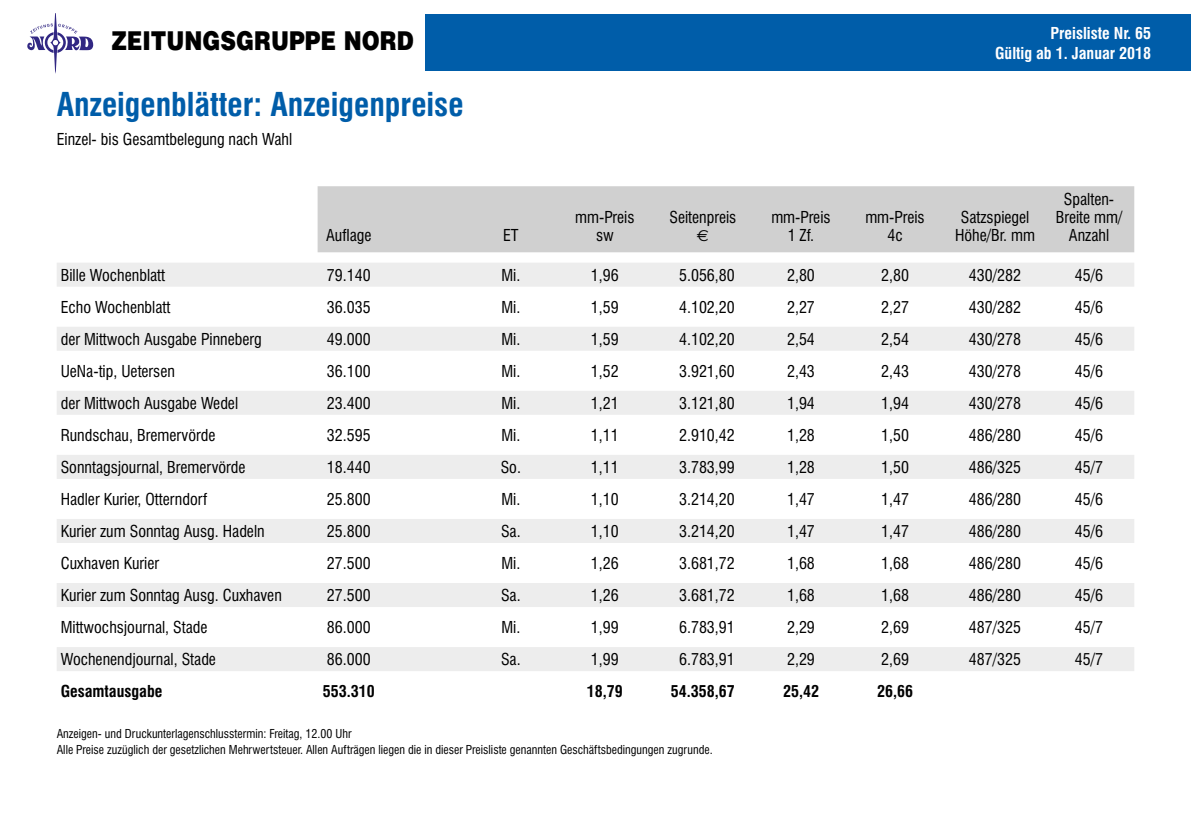
<style>
.page{position:relative;width:1191px;height:840px;background:#fff}
.page>*{position:absolute;margin:0;border:0;box-sizing:border-box;transform-origin:0 0}
.t1{font:700 condensed 32px "Swiss 721 BT";color:#005da9}
.t2{font:26px "Helvetica Black OV WMFKBC";color:#000;scale:.83 1}
.t3{font:condensed 16px "Swiss 721 BT";color:#000}
.t4{font:700 condensed 16px "Swiss 721 BT";color:#000}
.t5{font:700 condensed 16px/20px "Swiss 721 BT";color:#fff;text-align:right}
.t6{font:16px "Euro Sans";color:#000}
.t7{font:condensed 12px/16px "Swiss 721 BT";color:#000}
</style>
<div class="page">
<svg style="left:27px;top:14px;width:66px;height:60px"></svg>
<div style="left:425px;top:14px;width:766px;height:57px;background:#005da9"></div>
<div style="left:317px;top:186px;width:817px;height:66px;background:#d0d0d0"></div>
<div style="left:57px;top:262px;width:1077px;height:24px;background:#ededed"></div>
<div style="left:57px;top:326px;width:1077px;height:24px;background:#ededed"></div>
<div style="left:57px;top:390px;width:1077px;height:24px;background:#ededed"></div>
<div style="left:57px;top:454px;width:1077px;height:24px;background:#ededed"></div>
<div style="left:57px;top:518px;width:1077px;height:24px;background:#ededed"></div>
<div style="left:57px;top:582px;width:1077px;height:24px;background:#ededed"></div>
<div style="left:57px;top:646px;width:1077px;height:24px;background:#ededed"></div>
<h2 class="t2" style="left:111px;top:24px;width:365px">ZEITUNGSGRUPPE NORD</h2>
<p class="t5" style="left:995px;top:23px;width:158px">Preisliste Nr. 65<br>Gültig ab 1. Januar 2018</p>
<h1 class="t1" style="left:57px;top:86px;width:408px">Anzeigenblätter: Anzeigenpreise</h1>
<p class="t3" style="left:57px;top:129px;width:237px">Einzel- bis Gesamtbelegung nach Wahl</p>
<p class="t3" style="left:1064px;top:189px;width:52px">Spalten-</p>
<p class="t3" style="left:575px;top:207px;width:61px">mm-Preis</p>
<p class="t3" style="left:669px;top:207px;width:68px">Seitenpreis</p>
<p class="t3" style="left:771px;top:207px;width:61px">mm-Preis</p>
<p class="t3" style="left:865px;top:207px;width:61px">mm-Preis</p>
<p class="t3" style="left:960px;top:207px;width:70px">Satzspiegel</p>
<p class="t3" style="left:1055px;top:207px;width:68px">Breite mm/</p>
<p class="t3" style="left:326px;top:225px;width:47px">Auflage</p>
<p class="t3" style="left:503px;top:225px;width:17px">ET</p>
<p class="t3" style="left:596px;top:225px;width:19px">sw</p>
<p class="t6" style="left:697px;top:226px;width:13px">€</p>
<p class="t3" style="left:787px;top:225px;width:28px">1 Zf.</p>
<p class="t3" style="left:887px;top:225px;width:17px">4c</p>
<p class="t3" style="left:955px;top:225px;width:81px">Höhe/Br. mm</p>
<p class="t3" style="left:1069px;top:225px;width:42px">Anzahl</p>
<p class="t3" style="left:61px;top:265px;width:106px">Bille Wochenblatt</p>
<p class="t3" style="left:327px;top:265px;width:45px">79.140</p>
<p class="t3" style="left:501px;top:265px;width:20px">Mi.</p>
<p class="t3" style="left:591px;top:265px;width:29px">1,96</p>
<p class="t3" style="left:679px;top:265px;width:57px">5.056,80</p>
<p class="t3" style="left:787px;top:265px;width:29px">2,80</p>
<p class="t3" style="left:881px;top:265px;width:29px">2,80</p>
<p class="t3" style="left:969px;top:265px;width:54px">430/282</p>
<p class="t3" style="left:1075px;top:265px;width:30px">45/6</p>
<p class="t3" style="left:61px;top:297px;width:111px">Echo Wochenblatt</p>
<p class="t3" style="left:327px;top:297px;width:45px">36.035</p>
<p class="t3" style="left:501px;top:297px;width:20px">Mi.</p>
<p class="t3" style="left:591px;top:297px;width:29px">1,59</p>
<p class="t3" style="left:679px;top:297px;width:57px">4.102,20</p>
<p class="t3" style="left:787px;top:297px;width:29px">2,27</p>
<p class="t3" style="left:881px;top:297px;width:29px">2,27</p>
<p class="t3" style="left:969px;top:297px;width:54px">430/282</p>
<p class="t3" style="left:1075px;top:297px;width:30px">45/6</p>
<p class="t3" style="left:61px;top:329px;width:202px">der Mittwoch Ausgabe Pinneberg</p>
<p class="t3" style="left:327px;top:329px;width:45px">49.000</p>
<p class="t3" style="left:501px;top:329px;width:20px">Mi.</p>
<p class="t3" style="left:591px;top:329px;width:29px">1,59</p>
<p class="t3" style="left:679px;top:329px;width:57px">4.102,20</p>
<p class="t3" style="left:787px;top:329px;width:29px">2,54</p>
<p class="t3" style="left:881px;top:329px;width:29px">2,54</p>
<p class="t3" style="left:969px;top:329px;width:54px">430/278</p>
<p class="t3" style="left:1075px;top:329px;width:30px">45/6</p>
<p class="t3" style="left:61px;top:361px;width:116px">UeNa-tip, Uetersen</p>
<p class="t3" style="left:327px;top:361px;width:45px">36.100</p>
<p class="t3" style="left:501px;top:361px;width:20px">Mi.</p>
<p class="t3" style="left:591px;top:361px;width:29px">1,52</p>
<p class="t3" style="left:679px;top:361px;width:57px">3.921,60</p>
<p class="t3" style="left:787px;top:361px;width:29px">2,43</p>
<p class="t3" style="left:881px;top:361px;width:29px">2,43</p>
<p class="t3" style="left:969px;top:361px;width:54px">430/278</p>
<p class="t3" style="left:1075px;top:361px;width:30px">45/6</p>
<p class="t3" style="left:61px;top:393px;width:179px">der Mittwoch Ausgabe Wedel</p>
<p class="t3" style="left:327px;top:393px;width:45px">23.400</p>
<p class="t3" style="left:501px;top:393px;width:20px">Mi.</p>
<p class="t3" style="left:591px;top:393px;width:29px">1,21</p>
<p class="t3" style="left:679px;top:393px;width:57px">3.121,80</p>
<p class="t3" style="left:787px;top:393px;width:29px">1,94</p>
<p class="t3" style="left:881px;top:393px;width:29px">1,94</p>
<p class="t3" style="left:969px;top:393px;width:54px">430/278</p>
<p class="t3" style="left:1075px;top:393px;width:30px">45/6</p>
<p class="t3" style="left:61px;top:425px;width:156px">Rundschau, Bremervörde</p>
<p class="t3" style="left:327px;top:425px;width:45px">32.595</p>
<p class="t3" style="left:501px;top:425px;width:20px">Mi.</p>
<p class="t3" style="left:591px;top:425px;width:29px">1,11</p>
<p class="t3" style="left:679px;top:425px;width:57px">2.910,42</p>
<p class="t3" style="left:787px;top:425px;width:29px">1,28</p>
<p class="t3" style="left:881px;top:425px;width:29px">1,50</p>
<p class="t3" style="left:969px;top:425px;width:54px">486/280</p>
<p class="t3" style="left:1075px;top:425px;width:30px">45/6</p>
<p class="t3" style="left:61px;top:457px;width:186px">Sonntagsjournal, Bremervörde</p>
<p class="t3" style="left:327px;top:457px;width:45px">18.440</p>
<p class="t3" style="left:501px;top:457px;width:22px">So.</p>
<p class="t3" style="left:591px;top:457px;width:29px">1,11</p>
<p class="t3" style="left:679px;top:457px;width:57px">3.783,99</p>
<p class="t3" style="left:787px;top:457px;width:29px">1,28</p>
<p class="t3" style="left:881px;top:457px;width:29px">1,50</p>
<p class="t3" style="left:969px;top:457px;width:54px">486/325</p>
<p class="t3" style="left:1075px;top:457px;width:30px">45/7</p>
<p class="t3" style="left:61px;top:489px;width:148px">Hadler Kurier, Otterndorf</p>
<p class="t3" style="left:327px;top:489px;width:45px">25.800</p>
<p class="t3" style="left:501px;top:489px;width:20px">Mi.</p>
<p class="t3" style="left:591px;top:489px;width:29px">1,10</p>
<p class="t3" style="left:679px;top:489px;width:57px">3.214,20</p>
<p class="t3" style="left:787px;top:489px;width:29px">1,47</p>
<p class="t3" style="left:881px;top:489px;width:29px">1,47</p>
<p class="t3" style="left:969px;top:489px;width:54px">486/280</p>
<p class="t3" style="left:1075px;top:489px;width:30px">45/6</p>
<p class="t3" style="left:61px;top:521px;width:205px">Kurier zum Sonntag Ausg. Hadeln</p>
<p class="t3" style="left:327px;top:521px;width:45px">25.800</p>
<p class="t3" style="left:501px;top:521px;width:21px">Sa.</p>
<p class="t3" style="left:591px;top:521px;width:29px">1,10</p>
<p class="t3" style="left:679px;top:521px;width:57px">3.214,20</p>
<p class="t3" style="left:787px;top:521px;width:29px">1,47</p>
<p class="t3" style="left:881px;top:521px;width:29px">1,47</p>
<p class="t3" style="left:969px;top:521px;width:54px">486/280</p>
<p class="t3" style="left:1075px;top:521px;width:30px">45/6</p>
<p class="t3" style="left:61px;top:553px;width:100px">Cuxhaven Kurier</p>
<p class="t3" style="left:327px;top:553px;width:45px">27.500</p>
<p class="t3" style="left:501px;top:553px;width:20px">Mi.</p>
<p class="t3" style="left:591px;top:553px;width:29px">1,26</p>
<p class="t3" style="left:679px;top:553px;width:57px">3.681,72</p>
<p class="t3" style="left:787px;top:553px;width:29px">1,68</p>
<p class="t3" style="left:881px;top:553px;width:29px">1,68</p>
<p class="t3" style="left:969px;top:553px;width:54px">486/280</p>
<p class="t3" style="left:1075px;top:553px;width:30px">45/6</p>
<p class="t3" style="left:61px;top:585px;width:223px">Kurier zum Sonntag Ausg. Cuxhaven</p>
<p class="t3" style="left:327px;top:585px;width:45px">27.500</p>
<p class="t3" style="left:501px;top:585px;width:21px">Sa.</p>
<p class="t3" style="left:591px;top:585px;width:29px">1,26</p>
<p class="t3" style="left:679px;top:585px;width:57px">3.681,72</p>
<p class="t3" style="left:787px;top:585px;width:29px">1,68</p>
<p class="t3" style="left:881px;top:585px;width:29px">1,68</p>
<p class="t3" style="left:969px;top:585px;width:54px">486/280</p>
<p class="t3" style="left:1075px;top:585px;width:30px">45/6</p>
<p class="t3" style="left:61px;top:617px;width:148px">Mittwochsjournal, Stade</p>
<p class="t3" style="left:327px;top:617px;width:45px">86.000</p>
<p class="t3" style="left:501px;top:617px;width:20px">Mi.</p>
<p class="t3" style="left:591px;top:617px;width:29px">1,99</p>
<p class="t3" style="left:679px;top:617px;width:57px">6.783,91</p>
<p class="t3" style="left:787px;top:617px;width:29px">2,29</p>
<p class="t3" style="left:881px;top:617px;width:29px">2,69</p>
<p class="t3" style="left:969px;top:617px;width:54px">487/325</p>
<p class="t3" style="left:1075px;top:617px;width:30px">45/7</p>
<p class="t3" style="left:61px;top:649px;width:157px">Wochenendjournal, Stade</p>
<p class="t3" style="left:327px;top:649px;width:45px">86.000</p>
<p class="t3" style="left:501px;top:649px;width:21px">Sa.</p>
<p class="t3" style="left:591px;top:649px;width:29px">1,99</p>
<p class="t3" style="left:679px;top:649px;width:57px">6.783,91</p>
<p class="t3" style="left:787px;top:649px;width:29px">2,29</p>
<p class="t3" style="left:881px;top:649px;width:29px">2,69</p>
<p class="t3" style="left:969px;top:649px;width:54px">487/325</p>
<p class="t3" style="left:1075px;top:649px;width:30px">45/7</p>
<p class="t4" style="left:61px;top:681px;width:103px">Gesamtausgabe</p>
<p class="t4" style="left:323px;top:681px;width:53px">553.310</p>
<p class="t4" style="left:587px;top:681px;width:37px">18,79</p>
<p class="t4" style="left:671px;top:681px;width:65px">54.358,67</p>
<p class="t4" style="left:783px;top:681px;width:37px">25,42</p>
<p class="t4" style="left:877px;top:681px;width:37px">26,66</p>
<p class="t7" style="left:57px;top:724px;width:657px">Anzeigen- und Druckunterlagenschlusstermin: Freitag, 12.00 Uhr<br>Alle Preise zuzüglich der gesetzlichen Mehrwertsteuer. Allen Aufträgen liegen die in dieser Preisliste genannten Geschäftsbedingungen zugrunde.</p>
</div>
